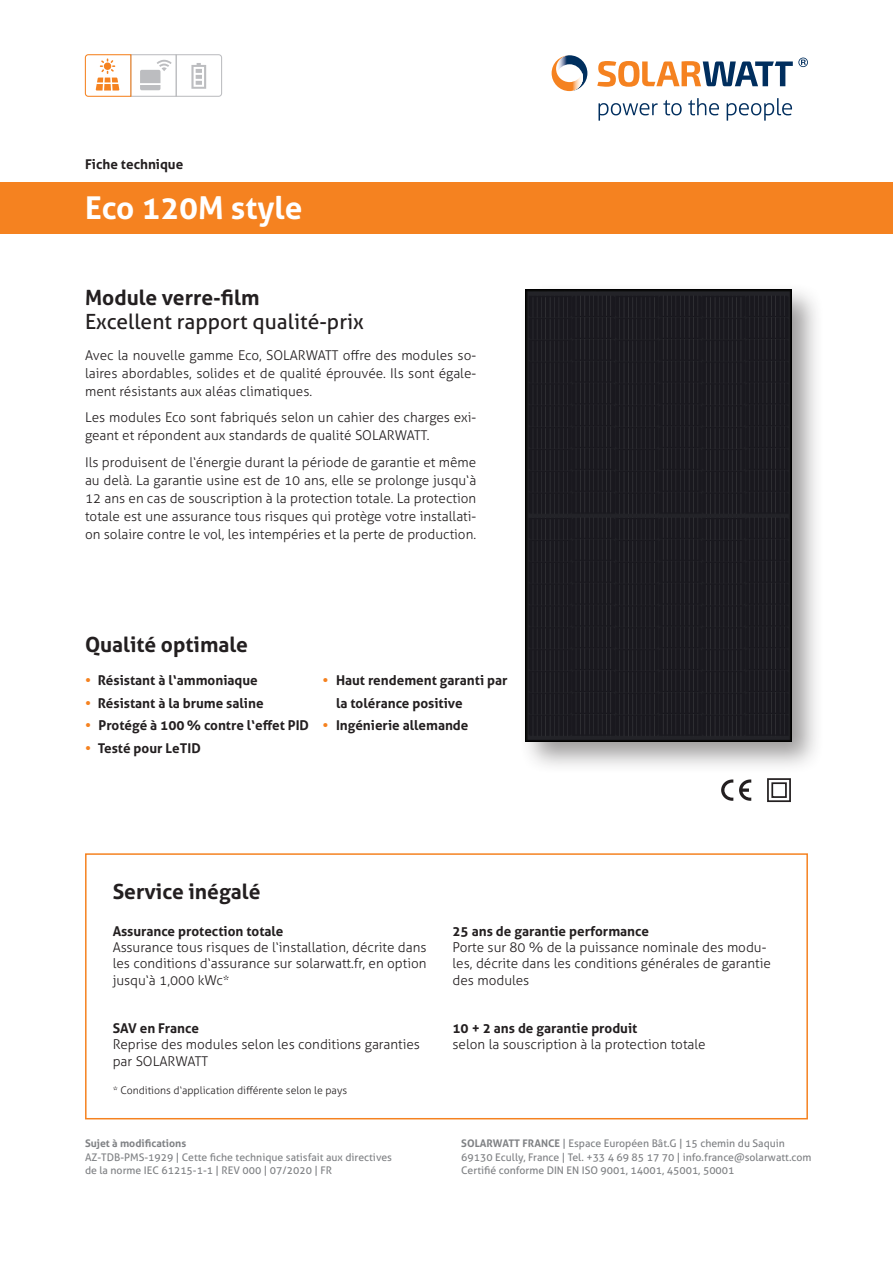
<style>
.page{position:relative;width:893px;height:1263px;background:#fff}
.page>*{position:absolute;margin:0;border:0;box-sizing:border-box;transform-origin:0 0}
.t1{font:700 31.5px "Aller";color:#fff}
.t2{font:700 21px "Aller";color:#231f20}
.t3{font:21px "Aller";color:#231f20}
.t4{font:300 13.5px/18px "Aller";color:#231f20;text-align:justify}
.t5{font:700 13.5px "Aller";color:#231f20}
.t6{font:10.5px/13.5px "Aller";color:#808285}
.t7{font:300 10.5px "Aller";color:#231f20}
.s1{color:#f58220}
.s2{font-weight:700}
</style>
<div class="page">
<div style="left:519px;top:283px;width:305px;height:491px;background:#231f20;opacity:.45"></div>
<img style="left:526px;top:289px;width:265px;height:452px">
<div style="left:0;top:183px;width:893px;height:51px;background:#f58220"></div>
<svg style="left:597px;top:58px;width:211px;height:29px"></svg>
<svg style="left:598px;top:98px;width:194px;height:23px"></svg>
<svg style="left:583px;top:61px;width:4px;height:24px"></svg>
<img style="left:552px;top:55px;width:31px;height:36px">
<svg style="left:140px;top:54px;width:82px;height:43px"></svg>
<svg style="left:84px;top:54px;width:48px;height:43px"></svg>
<svg style="left:721px;top:779px;width:12px;height:22px"></svg>
<svg style="left:739px;top:779px;width:12px;height:22px"></svg>
<svg style="left:767px;top:778px;width:24px;height:25px"></svg>
<div style="left:85px;top:853px;width:723px;height:266px;border:2px solid #f58220"></div>
<p class="t5" style="left:85px;top:156px;width:100px">Fiche technique</p>
<p class="t1" style="left:85px;top:189px;width:219px">Eco 120M style</p>
<p class="t2" style="left:85px;top:284px;width:176px">Module verre-film</p>
<p class="t3" style="left:85px;top:309px;width:280px">Excellent rapport qualité-prix</p>
<p class="t4" style="left:85px;top:346px;width:393px">Avec la nouvelle gamme Eco, SOLARWATT offre des modules so&shy;laires abordables, solides et de qualité éprouvée. Ils sont égale&shy;ment résistants aux aléas climatiques.</p>
<p class="t4" style="left:85px;top:408px;width:393px">Les modules Eco sont fabriqués selon un cahier des charges exi&shy;geant et répondent aux standards de qualité SOLARWATT.</p>
<p class="t4" style="left:85px;top:453px;width:393px">Ils produisent de l‘énergie durant la période de garantie et même au delà. La garantie usine est de 10 ans, elle se prolonge jusqu‘à 12 ans en cas de souscription à la protection totale. La protection totale est une assurance tous risques qui protège votre installati&shy;on solaire contre le vol, les intempéries et la perte de production.</p>
<p class="t2" style="left:85px;top:632px;width:165px">Qualité optimale</p>
<p class="t5" style="left:85px;top:672px;width:174px"><span class="s1">•</span> Résistant à l‘ammoniaque</p>
<p class="t5" style="left:85px;top:694px;width:180px"><span class="s1">•</span> Résistant à la brume saline</p>
<p class="t5" style="left:85px;top:717px;width:225px"><span class="s1">•</span> Protégé à 100 % contre l‘effet PID</p>
<p class="t5" style="left:85px;top:739px;width:117px"><span class="s1">•</span> Testé pour LeTID</p>
<p class="t5" style="left:323px;top:672px;width:186px"><span class="s1">•</span> Haut rendement garanti par</p>
<p class="t5" style="left:336px;top:694px;width:128px">la tolérance positive</p>
<p class="t5" style="left:323px;top:717px;width:147px"><span class="s1">•</span> Ingénierie allemande</p>
<p class="t2" style="left:113px;top:878px;width:149px">Service inégalé</p>
<p class="t5" style="left:113px;top:923px;width:172px">Assurance protection totale</p>
<p class="t4" style="left:113px;top:939px;width:315px;line-height:16.2px">Assurance tous risques de l‘installation, décrite dans les conditions d‘assurance sur solarwatt.fr, en option jusqu‘à 1,000 kWc*</p>
<p class="t5" style="left:113px;top:1020px;width:88px">SAV en France</p>
<p class="t4" style="left:113px;top:1036px;width:309px;line-height:16.2px">Reprise des modules selon les conditions garanties par SOLARWATT</p>
<p class="t7" style="left:113px;top:1084px;width:236px">* Conditions d‘application différente selon le pays</p>
<p class="t6" style="left:85px;top:1137px;width:308px"><span class="s2">Sujet à modifications<br></span>AZ-TDB-PMS-1929 | Cette fiche technique satisfait aux directives</p>
<p class="t6" style="left:85px;top:1164px;width:249px">de la norme IEC 61215-1-1 | REV 000 | 07/2020 | FR</p>
<p class="t5" style="left:453px;top:923px;width:198px">25 ans de garantie performance</p>
<p class="t4" style="left:453px;top:939px;width:320px;line-height:16.2px;text-align:left">Porte sur 80 % de la puissance nominale des modu&shy;les, décrite dans les conditions générales de garantie des modules</p>
<p class="t5" style="left:453px;top:1020px;width:186px">10 + 2 ans de garantie produit</p>
<p class="t4" style="left:453px;top:1035px;width:255px">selon la souscription à la protection totale</p>
<p class="t6" style="left:461px;top:1137px;width:325px"><span class="s2">SOLARWATT FRANCE</span> | Espace Européen Bât.G | 15 chemin du Saquin</p>
<p class="t6" style="left:461px;top:1150px;width:352px">69130 Ecully, France | Tel. +33 4 69 85 17 70 | info.france@solarwatt.com</p>
<p class="t6" style="left:461px;top:1164px;width:275px">Certifié conforme DIN EN ISO 9001, 14001, 45001, 50001</p>
</div>
